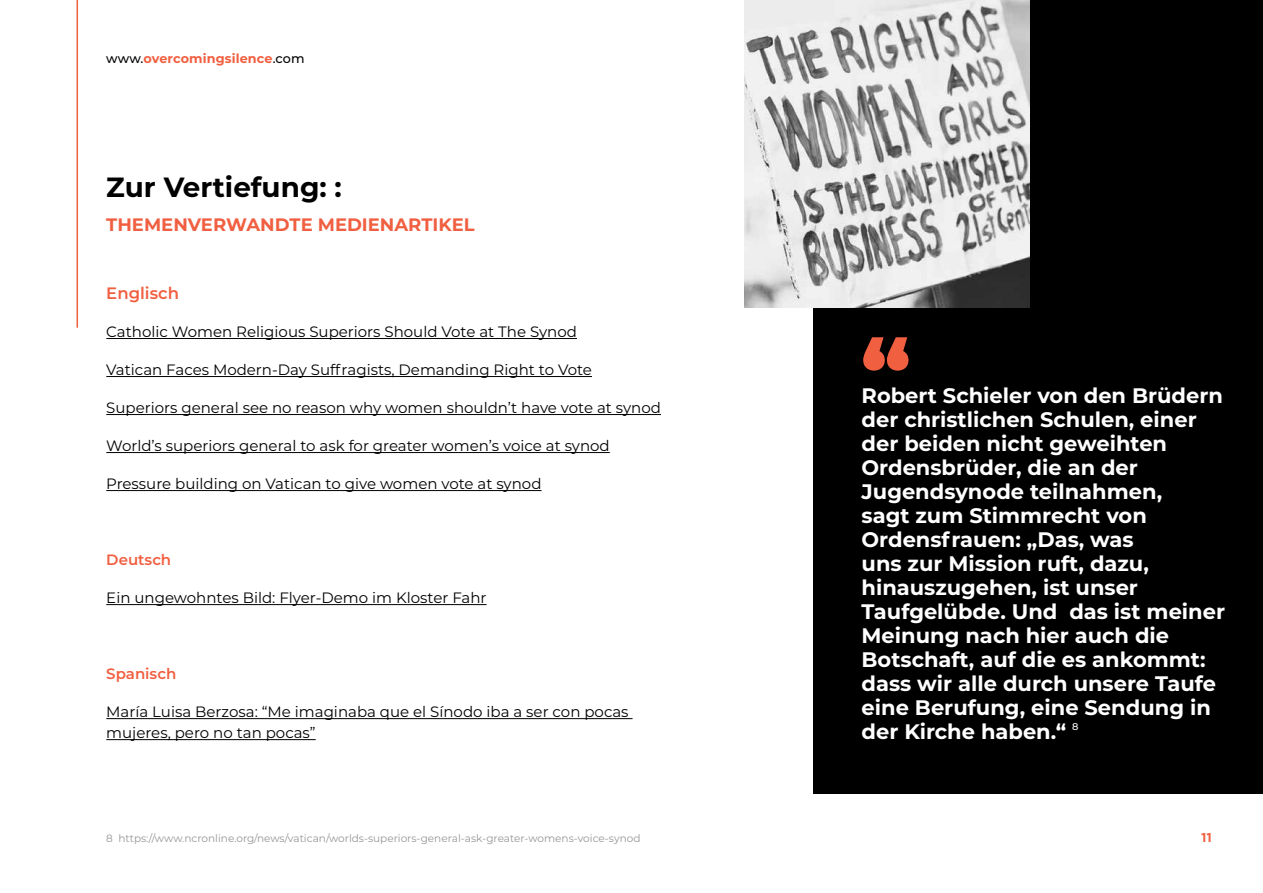
<style>
.page{position:relative;width:1263px;height:893px;background:#fff}
.page>*{position:absolute;margin:0;border:0;box-sizing:border-box;transform-origin:0 0}
.t1{font:900 81.75px "Montserrat";color:#f15f41}
.t2{font:700 27.75px "Montserrat";color:#000}
.t3{font:700 21px/24px "Montserrat";color:#fff}
.t4{font:700 18px "Montserrat";color:#f15f41}
.t5{font:600 16.5px "Montserrat";color:#f15f41}
.t6{font:15px/21px "Montserrat";color:#000}
.t7{font:600 15px "Montserrat";color:#f15f41}
.t8{font:700 12.75px "Montserrat";letter-spacing:.01em;color:#f15f41}
.t9{font:700 12.75px "Gotham";color:#f15f41}
.t10{font:10.5px "Montserrat";color:#939598}
.s1{font-weight:500;color:#000}
</style>
<div class="page">
<hr style="left:77px;top:0;width:1px;height:328px;background:#f15f41">
<hr style="left:106px;top:338px;width:471px;height:1px;background:#000">
<hr style="left:106px;top:376px;width:486px;height:1px;background:#000">
<hr style="left:106px;top:414px;width:555px;height:1px;background:#000">
<hr style="left:106px;top:452px;width:504px;height:1px;background:#000">
<hr style="left:106px;top:490px;width:435px;height:1px;background:#000">
<hr style="left:106px;top:604px;width:381px;height:1px;background:#000">
<hr style="left:106px;top:718px;width:526px;height:1px;background:#000">
<hr style="left:106px;top:739px;width:210px;height:1px;background:#000">
<div style="left:814px;top:0;width:449px;height:794px;background:#000"></div>
<img style="left:744px;top:0;width:285px;height:308px">
<p class="t8" style="left:106px;top:50px;width:200px"><span class="s1">www.</span>overcomingsilence<span class="s1">.com</span></p>
<h2 class="t2" style="left:106px;top:167px;width:237px">Zur Vertiefung: :</h2>
<p class="t4" style="left:106px;top:212px;width:370px">THEMENVERWANDTE MEDIENARTIKEL</p>
<p class="t5" style="left:106px;top:281px;width:74px">Englisch</p>
<p class="t6" style="left:106px;top:321px;width:472px">Catholic Women Religious Superiors Should Vote at The Synod</p>
<p class="t6" style="left:106px;top:359px;width:487px">Vatican Faces Modern-Day Suffragists, Demanding Right to Vote</p>
<p class="t6" style="left:106px;top:397px;width:556px">Superiors general see no reason why women shouldn’t have vote at synod</p>
<p class="t6" style="left:106px;top:435px;width:505px">World’s superiors general to ask for greater women’s voice at synod</p>
<p class="t6" style="left:106px;top:473px;width:437px">Pressure building on Vatican to give women vote at synod</p>
<p class="t7" style="left:106px;top:549px;width:66px">Deutsch</p>
<p class="t6" style="left:106px;top:587px;width:382px">Ein ungewohntes Bild: Flyer-Demo im Kloster Fahr</p>
<p class="t7" style="left:106px;top:663px;width:71px">Spanisch</p>
<p class="t6" style="left:106px;top:701px;width:524px">María Luisa Berzosa: “Me imaginaba que el Sínodo iba a ser con pocas mujeres, pero no tan pocas”</p>
<p class="t10" style="left:106px;top:831px;width:536px">8 https://www.ncronline.org/news/vatican/worlds-superiors-general-ask-greater-womens-voice-synod</p>
<h1 class="t1" style="left:861px;top:308px;width:50px">“</h1>
<p class="t3" style="left:861px;top:383px;width:365px">Robert Schieler von den Brüdern der christlichen Schulen, einer der beiden nicht geweihten<br>Ordensbrüder, die an der<br>Jugendsynode teilnahmen,<br>sagt zum Stimmrecht von<br>Ordensfrauen: „Das, was<br>uns zur Mission ruft, dazu, hinauszugehen, ist unser<br>Taufgelübde. Und das ist meiner<br>Meinung nach hier auch die<br>Botschaft, auf die es ankommt: dass wir alle durch unsere Taufe eine Berufung, eine Sendung in der Kirche haben.“ <sup>8</sup></p>
<p class="t9" style="left:1201px;top:829px;width:12px">11</p>
</div>
